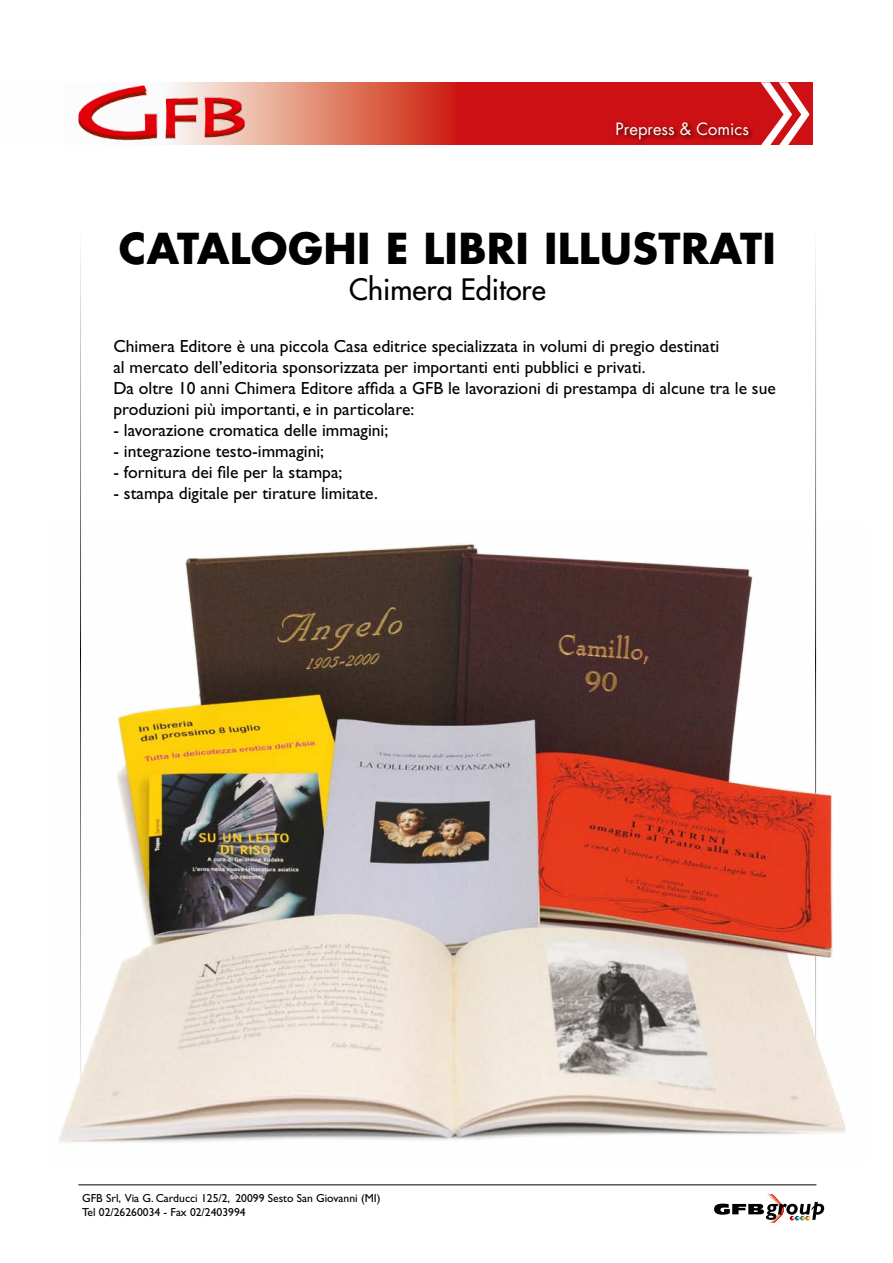
<style>
.page{position:relative;width:893px;height:1263px;background:#fff}
.page>*{position:absolute;margin:0;border:0;box-sizing:border-box;transform-origin:0 0}
.t1{font:700 41.55px "Futura";letter-spacing:.01em;color:#000}
.t2{font:500 28.8px "Futura Std";color:#000}
.t3{font:17.55px/21px "Gill Sans";color:#000}
.t4{font:16.5px "Futura";color:#fff}
.t5{font:11.7px/14px "Gill Sans";color:#000}
</style>
<div class="page">
<hr style="left:78px;top:1184px;width:738px;height:1px;background:#000">
<svg style="left:714px;top:1194px;width:110px;height:28px"></svg>
<svg style="left:257px;top:83px;width:555px;height:62px;background:#d33931"></svg>
<img style="left:78px;top:82px;width:179px;height:63px">
<div style="left:615px;top:120px;width:140px;height:25px;background:#000;opacity:.7"></div>
<svg style="left:761px;top:82px;width:49px;height:63px"></svg>
<img style="left:58px;top:526px;width:788px;height:617px">
<p class="t4" style="left:616px;top:117px;width:135px">Prepress &amp; Comics</p>
<h1 class="t1" style="left:119px;top:220px;width:564px">CATALOGHI E LIBRI ILLUSTRATI</h1>
<h2 class="t2" style="left:349px;top:271px;width:198px">Chimera Editore</h2>
<p class="t3" style="left:113px;top:336px;width:664px">Chimera Editore è una piccola Casa editrice specializzata in volumi di pregio destinati<br>al mercato dell’editoria sponsorizzata per importanti enti pubblici e privati.<br>Da oltre 10 anni Chimera Editore affida a GFB le lavorazioni di prestampa di alcune tra le sue produzioni più importanti, e in particolare:</p>
<p class="t3" style="left:113px;top:420px;width:276px">- lavorazione cromatica delle immagini;</p>
<p class="t3" style="left:113px;top:441px;width:212px">- integrazione testo-immagini;</p>
<p class="t3" style="left:113px;top:462px;width:230px">- fornitura dei file per la stampa;</p>
<p class="t3" style="left:113px;top:483px;width:266px">- stampa digitale per tirature limitate.</p>
<p class="t5" style="left:82px;top:1191px;width:300px">GFB Srl, Via G. Carducci 125/2, 20099 Sesto San Giovanni (MI)<br>Tel 02/26260034 - Fax 02/2403994</p>
</div>
